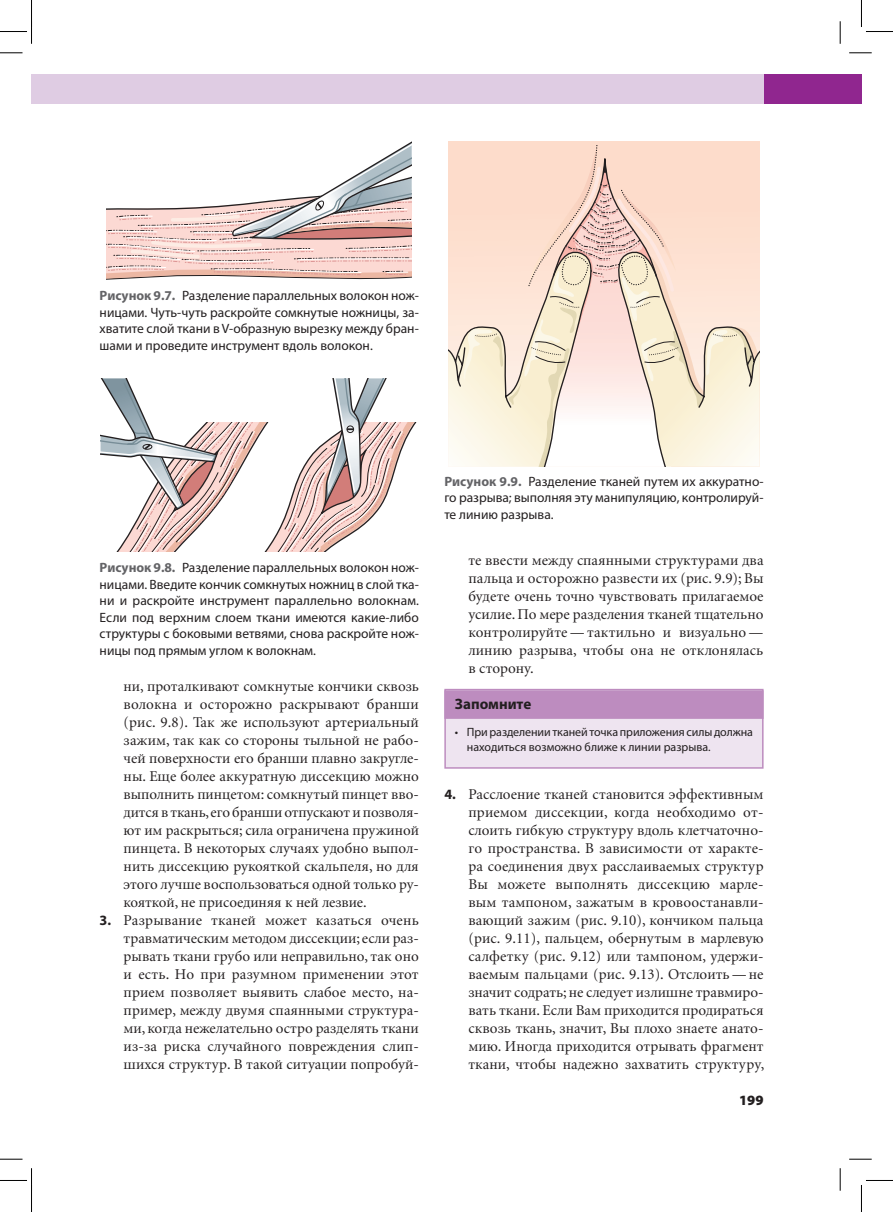
<style>
.page{position:relative;width:893px;height:1212px;background:#fff}
.page>*{position:absolute;margin:0;border:0;box-sizing:border-box;transform-origin:0 0}
.t1{font:15px/18px "Minion Cyr";color:#231f20;text-align:justify}
.t2{font:700 15px "Myriad Pro";color:#231f20}
.t3{font:900 14.25px "Myriad Pro";color:#231f20}
.t4{font:13.5px/16.5px "Myriad Pro";color:#231f20;text-align:justify}
.t5{font:12px/15px "Myriad Pro";letter-spacing:-.005em;color:#231f20}
.s1{font-weight:700;color:#636366}
.s2{font-family:"Myriad Pro";font-weight:700;font-size:14.25px}
</style>
<div class="page">
<div style="left:763px;top:74px;width:98px;height:30px;background:#90268f"></div>
<div style="left:32px;top:74px;width:731px;height:30px;background:#dfcce3"></div>
<div style="left:445px;top:689px;width:317px;height:78px;background:#eee4f0"></div>
<div style="left:444px;top:690px;width:319px;height:28px;background:#bd8cbf"></div>
<div style="left:444px;top:688px;width:319px;height:80px;border:2px solid #bd8cbf"></div>
<svg style="left:107px;top:142px;width:304px;height:138px"></svg>
<svg style="left:100px;top:378px;width:317px;height:173px"></svg>
<svg style="left:448px;top:142px;width:311px;height:324px;background:#f5e1d1"></svg>
<svg style="left:0;top:53px;width:22px;height:1px"></svg>
<svg style="left:849px;top:53px;width:22px;height:1px"></svg>
<svg style="left:0;top:1158px;width:22px;height:1px"></svg>
<svg style="left:849px;top:1158px;width:22px;height:1px"></svg>
<svg style="left:839px;top:21px;width:1px;height:23px"></svg>
<svg style="left:839px;top:1168px;width:1px;height:22px"></svg>
<svg style="left:0;top:0;width:32px;height:44px"></svg>
<svg style="left:0;top:1168px;width:32px;height:43px"></svg>
<svg style="left:861px;top:0;width:31px;height:32px"></svg>
<svg style="left:861px;top:1180px;width:31px;height:31px"></svg>
<p class="t4" style="left:100px;top:287px;width:320px"><span class="s1">Рисунок 9.7.</span> Разделение параллельных волокон нож‑ ницами. Чуть‑чуть раскройте сомкнутые ножницы, за‑ хватите слой ткани в V‑образную вырезку между бран‑ шами и проведите инструмент вдоль волокон.</p>
<p class="t4" style="left:100px;top:559px;width:320px"><span class="s1">Рисунок 9.8.</span> Разделение параллельных волокон нож‑ ницами. Введите кончик сомкнутых ножниц в слой тка‑ ни и раскройте инструмент параллельно волокнам.<br>Если под верхним слоем ткани имеются какие‑либо структуры с боковыми ветвями, снова раскройте нож‑ ницы под прямым углом к волокнам.</p>
<p class="t1" style="left:124px;top:676px;width:297px">ни, проталкивают сомкнутые кончики сквозь волокна и осторожно раскрывают бранши (рис. 9.8). Так же используют артериальный зажим, так как со стороны тыльной не рабо‑ чей поверхности его бранши плавно закругле‑ ны. Еще более аккуратную диссекцию можно выполнить пинцетом: сомкнутый пинцет вво‑ дится в ткань, его бранши отпускают и позволя‑ ют им раскрыться; сила ограничена пружиной пинцета. В некоторых случаях удобно выпол‑ нить диссекцию рукояткой скальпеля, но для этого лучше воспользоваться одной только ру‑ кояткой, не присоединяя к ней лезвие.</p>
<p class="t1" style="left:124px;top:910px;width:296px;text-indent:-24px"><span class="s2">3.</span> Разрывание тканей может казаться очень травматическим методом диссекции; если раз‑ рывать ткани грубо или неправильно, так оно и есть. Но при разумном применении этот прием позволяет выявить слабое место, на‑ пример, между двумя спаянными структура‑ ми, когда нежелательно остро разделять ткани из‑за риска случайного повреждения слип‑ шихся структур. В такой ситуации попробуй‑</p>
<p class="t4" style="left:444px;top:472px;width:320px"><span class="s1">Рисунок 9.9.</span> Разделение тканей путем их аккуратно‑ го разрыва; выполняя эту манипуляцию, контролируй‑ те линию разрыва.</p>
<p class="t1" style="left:468px;top:550px;width:296px">те ввести между спаянными структурами два пальца и осторожно развести их (рис. 9.9); Вы будете очень точно чувствовать прилагаемое усилие. По мере разделения тканей тщательно контролируйте—тактильно и визуально— линию разрыва, чтобы она не отклонялась в сторону.</p>
<p class="t2" style="left:454px;top:693px;width:78px">Запомните</p>
<p class="t5" style="left:466px;top:723px;width:287px;text-indent:-12px">• При разделении тканей точка приложения силы должна находиться возможно ближе к линии разрыва.</p>
<p class="t1" style="left:468px;top:784px;width:297px;text-indent:-24px"><span class="s2">4.</span> Расслоение тканей становится эффективным приемом диссекции, когда необходимо от‑ слоить гибкую структуру вдоль клетчаточно‑ го пространства. В зависимости от характе‑ ра соединения двух расслаиваемых структур Вы можете выполнять диссекцию марле‑ вым тампоном, зажатым в кровоостанавли‑ вающий зажим (рис. 9.10), кончиком пальца (рис. 9.11), пальцем, обернутым в марлевую салфетку (рис. 9.12) или тампоном, удержи‑ ваемым пальцами (рис. 9.13). Отслоить—не значит содрать; не следует излишне травмиро‑ вать ткани. Если Вам приходится продираться сквозь ткань, значит, Вы плохо знаете анато‑ мию. Иногда приходится отрывать фрагмент ткани, чтобы надежно захватить структуру,</p>
<p class="t3" style="left:738px;top:1092px;width:26px">199</p>
</div>
